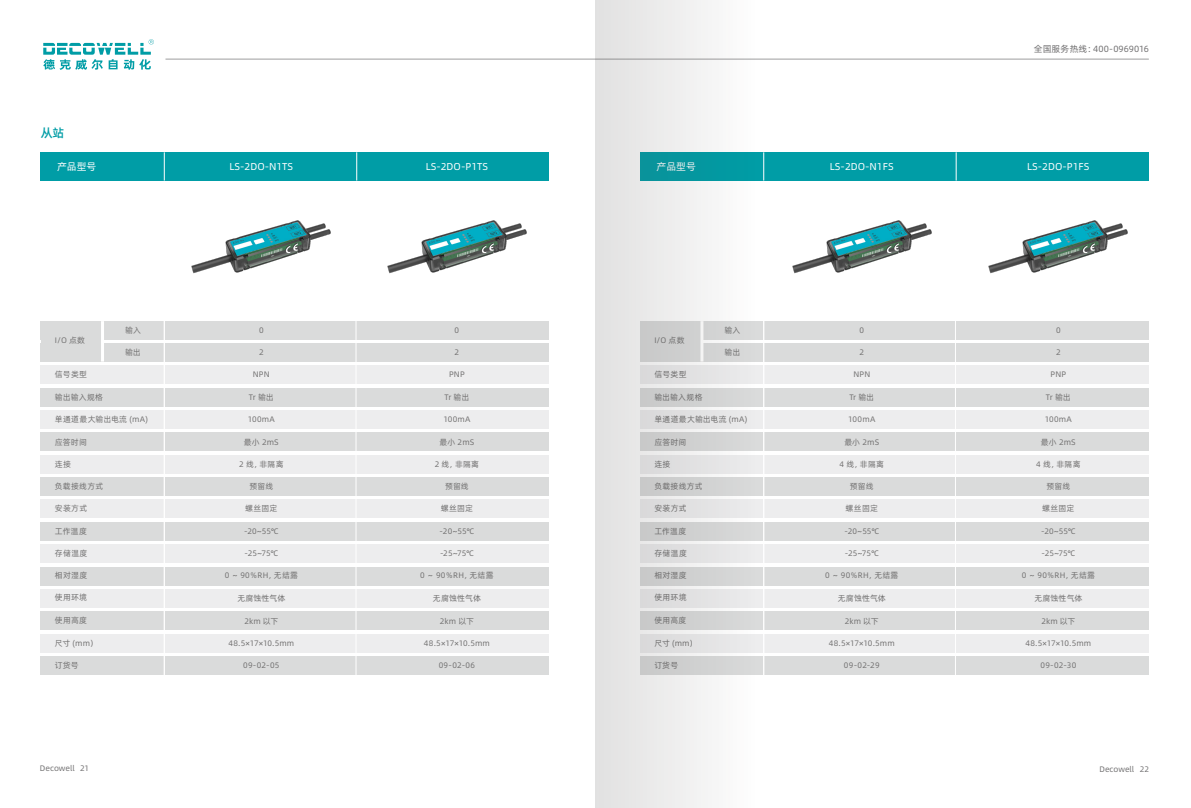
<style>
.page{position:relative;width:1191px;height:808px;background:#fff}
.page>*{position:absolute;margin:0;border:0;box-sizing:border-box;transform-origin:0 0}
.t1{font:12px "Alibaba Pu Hui Ti M";color:#009da6}
.t2{font:10px "Alibaba Pu Hui Ti R";color:#fff}
.t3{font:9px "Alibaba Pu Hui Ti R";letter-spacing:.005em;color:#717071}
.t4{font:8px "Alibaba Pu Hui Ti R";letter-spacing:.02em;color:#727171}
.t5{font:8px "Alibaba Pu Hui Ti R";letter-spacing:-.005em;color:#717071}
</style>
<div class="page">
<svg style="left:43px;top:39px;width:111px;height:31px"></svg>
<hr style="left:165px;top:59px;width:983px;height:1px;background:#9d9d9e">
<div style="left:41px;top:321px;width:508px;height:18px;background:#dadbdb"></div>
<div style="left:41px;top:343px;width:508px;height:19px;background:#dadbdb"></div>
<div style="left:41px;top:321px;width:61px;height:41px;background:#dadbdb"></div>
<div style="left:41px;top:152px;width:508px;height:29px;background:#009da6"></div>
<div style="left:41px;top:410px;width:508px;height:19px;background:#ededee"></div>
<div style="left:41px;top:366px;width:508px;height:18px;background:#ededee"></div>
<div style="left:41px;top:388px;width:508px;height:18px;background:#dadbdb"></div>
<div style="left:41px;top:545px;width:508px;height:18px;background:#ededee"></div>
<div style="left:41px;top:433px;width:508px;height:18px;background:#dadbdb"></div>
<div style="left:41px;top:455px;width:508px;height:18px;background:#ededee"></div>
<div style="left:41px;top:477px;width:508px;height:19px;background:#dadbdb"></div>
<div style="left:41px;top:500px;width:508px;height:18px;background:#ededee"></div>
<div style="left:41px;top:522px;width:508px;height:18px;background:#dadbdb"></div>
<div style="left:41px;top:567px;width:508px;height:18px;background:#dadbdb"></div>
<div style="left:41px;top:589px;width:508px;height:18px;background:#ededee"></div>
<div style="left:41px;top:612px;width:508px;height:18px;background:#dadbdb"></div>
<div style="left:41px;top:634px;width:508px;height:18px;background:#ededee"></div>
<div style="left:41px;top:656px;width:508px;height:18px;background:#dadbdb"></div>
<svg style="left:356px;top:152px;width:1px;height:29px"></svg>
<svg style="left:164px;top:152px;width:1px;height:29px"></svg>
<hr style="left:101px;top:321px;width:3px;height:41px;background:#fff">
<hr style="left:164px;top:319px;width:1px;height:400px;background:#fff">
<hr style="left:355px;top:319px;width:1px;height:400px;background:#fff">
<img style="left:191px;top:220px;width:140px;height:54px">
<img style="left:387px;top:220px;width:140px;height:54px">
<div style="left:640px;top:321px;width:508px;height:18px;background:#dadbdb"></div>
<div style="left:640px;top:343px;width:508px;height:19px;background:#dadbdb"></div>
<div style="left:640px;top:152px;width:508px;height:29px;background:#009da6"></div>
<div style="left:640px;top:410px;width:508px;height:19px;background:#ededee"></div>
<div style="left:640px;top:366px;width:508px;height:18px;background:#ededee"></div>
<div style="left:640px;top:388px;width:508px;height:18px;background:#dadbdb"></div>
<div style="left:640px;top:545px;width:508px;height:18px;background:#ededee"></div>
<div style="left:640px;top:433px;width:508px;height:18px;background:#dadbdb"></div>
<div style="left:640px;top:455px;width:508px;height:18px;background:#ededee"></div>
<div style="left:640px;top:477px;width:508px;height:19px;background:#dadbdb"></div>
<div style="left:640px;top:500px;width:508px;height:18px;background:#ededee"></div>
<div style="left:640px;top:522px;width:508px;height:18px;background:#dadbdb"></div>
<div style="left:640px;top:567px;width:508px;height:18px;background:#dadbdb"></div>
<div style="left:640px;top:589px;width:508px;height:18px;background:#ededee"></div>
<div style="left:640px;top:612px;width:508px;height:18px;background:#dadbdb"></div>
<div style="left:640px;top:634px;width:508px;height:18px;background:#ededee"></div>
<div style="left:640px;top:656px;width:508px;height:18px;background:#dadbdb"></div>
<svg style="left:955px;top:152px;width:1px;height:29px"></svg>
<svg style="left:763px;top:152px;width:1px;height:29px"></svg>
<hr style="left:763px;top:319px;width:1px;height:400px;background:#fff">
<hr style="left:955px;top:319px;width:1px;height:400px;background:#fff">
<img style="left:792px;top:220px;width:140px;height:54px">
<img style="left:988px;top:220px;width:140px;height:54px">
<svg style="left:595px;top:0;width:162px;height:808px"></svg>
<p class="t3" style="left:1034px;top:42px;width:117px">全国服务热线：400-0969016</p>
<h1 class="t1" style="left:41px;top:123px;width:25px">从站</h1>
<p class="t2" style="left:57px;top:159px;width:41px">产品型号</p>
<p class="t2" style="left:229px;top:159px;width:65px">LS-2DO-N1TS</p>
<p class="t2" style="left:426px;top:159px;width:64px">LS-2DO-P1TS</p>
<p class="t2" style="left:656px;top:159px;width:41px">产品型号</p>
<p class="t2" style="left:830px;top:159px;width:65px">LS-2DO-N1FS</p>
<p class="t2" style="left:1027px;top:159px;width:64px">LS-2DO-P1FS</p>
<p class="t4" style="left:55px;top:334px;width:32px">I/O 点数</p>
<p class="t4" style="left:55px;top:368px;width:34px">信号类型</p>
<p class="t4" style="left:55px;top:391px;width:50px">输出输入规格</p>
<p class="t4" style="left:125px;top:324px;width:17px">输入</p>
<p class="t4" style="left:125px;top:346px;width:17px">输出</p>
<p class="t4" style="left:259px;top:324px;width:6px">0</p>
<p class="t4" style="left:259px;top:346px;width:6px">2</p>
<p class="t4" style="left:249px;top:391px;width:26px">Tr 输出</p>
<p class="t4" style="left:253px;top:368px;width:18px">NPN</p>
<p class="t4" style="left:454px;top:324px;width:6px">0</p>
<p class="t4" style="left:454px;top:346px;width:6px">2</p>
<p class="t4" style="left:444px;top:391px;width:26px">Tr 输出</p>
<p class="t4" style="left:449px;top:368px;width:17px">PNP</p>
<p class="t4" style="left:654px;top:334px;width:32px">I/O 点数</p>
<p class="t4" style="left:654px;top:368px;width:34px">信号类型</p>
<p class="t4" style="left:654px;top:391px;width:50px">输出输入规格</p>
<p class="t4" style="left:724px;top:324px;width:17px">输入</p>
<p class="t4" style="left:724px;top:346px;width:17px">输出</p>
<p class="t4" style="left:859px;top:324px;width:6px">0</p>
<p class="t4" style="left:859px;top:346px;width:6px">2</p>
<p class="t4" style="left:849px;top:391px;width:26px">Tr 输出</p>
<p class="t4" style="left:853px;top:368px;width:18px">NPN</p>
<p class="t4" style="left:1056px;top:324px;width:6px">0</p>
<p class="t4" style="left:1056px;top:346px;width:6px">2</p>
<p class="t4" style="left:1046px;top:391px;width:26px">Tr 输出</p>
<p class="t4" style="left:1050px;top:368px;width:17px">PNP</p>
<p class="t4" style="left:55px;top:413px;width:95px">单通道最大输出电流 (mA)</p>
<p class="t4" style="left:55px;top:436px;width:33px">应答时间</p>
<p class="t4" style="left:248px;top:413px;width:29px">100mA</p>
<p class="t4" style="left:244px;top:436px;width:36px">最小 2mS</p>
<p class="t4" style="left:443px;top:413px;width:29px">100mA</p>
<p class="t4" style="left:439px;top:436px;width:36px">最小 2mS</p>
<p class="t4" style="left:654px;top:413px;width:95px">单通道最大输出电流 (mA)</p>
<p class="t4" style="left:654px;top:436px;width:33px">应答时间</p>
<p class="t4" style="left:848px;top:413px;width:29px">100mA</p>
<p class="t4" style="left:844px;top:436px;width:36px">最小 2mS</p>
<p class="t4" style="left:1044px;top:413px;width:29px">100mA</p>
<p class="t4" style="left:1041px;top:436px;width:36px">最小 2mS</p>
<p class="t4" style="left:55px;top:458px;width:18px">连接</p>
<p class="t4" style="left:239px;top:458px;width:46px">2 线，非隔离</p>
<p class="t4" style="left:435px;top:458px;width:46px">2 线，非隔离</p>
<p class="t4" style="left:654px;top:458px;width:18px">连接</p>
<p class="t4" style="left:839px;top:458px;width:46px">4 线，非隔离</p>
<p class="t4" style="left:1036px;top:458px;width:46px">4 线，非隔离</p>
<p class="t4" style="left:55px;top:480px;width:50px">负载接线方式</p>
<p class="t4" style="left:249px;top:480px;width:25px">预留线</p>
<p class="t4" style="left:445px;top:480px;width:25px">预留线</p>
<p class="t4" style="left:654px;top:480px;width:50px">负载接线方式</p>
<p class="t4" style="left:850px;top:480px;width:25px">预留线</p>
<p class="t4" style="left:1046px;top:480px;width:25px">预留线</p>
<p class="t4" style="left:55px;top:502px;width:34px">安装方式</p>
<p class="t4" style="left:245px;top:502px;width:34px">螺丝固定</p>
<p class="t4" style="left:441px;top:502px;width:34px">螺丝固定</p>
<p class="t4" style="left:654px;top:502px;width:34px">安装方式</p>
<p class="t4" style="left:845px;top:502px;width:34px">螺丝固定</p>
<p class="t4" style="left:1042px;top:502px;width:34px">螺丝固定</p>
<p class="t4" style="left:55px;top:525px;width:33px">工作温度</p>
<p class="t4" style="left:55px;top:547px;width:34px">存储温度</p>
<p class="t4" style="left:55px;top:569px;width:34px">相对湿度</p>
<p class="t4" style="left:55px;top:592px;width:34px">使用环境</p>
<p class="t4" style="left:55px;top:614px;width:34px">使用高度</p>
<p class="t4" style="left:244px;top:525px;width:36px">-20~55℃</p>
<p class="t4" style="left:244px;top:547px;width:35px">-25~75℃</p>
<p class="t4" style="left:225px;top:569px;width:75px">0 ～ 90％RH，无结露</p>
<p class="t4" style="left:237px;top:592px;width:49px">无腐蚀性气体</p>
<p class="t4" style="left:244px;top:615px;width:36px">2km 以下</p>
<p class="t4" style="left:55px;top:637px;width:44px">尺寸 (mm）</p>
<p class="t4" style="left:228px;top:637px;width:67px">48.5×17×10.5mm</p>
<p class="t4" style="left:55px;top:659px;width:25px">订货号</p>
<p class="t4" style="left:243px;top:659px;width:38px">09-02-05</p>
<p class="t4" style="left:440px;top:525px;width:36px">-20~55℃</p>
<p class="t4" style="left:440px;top:547px;width:35px">-25~75℃</p>
<p class="t4" style="left:420px;top:569px;width:75px">0 ～ 90％RH，无结露</p>
<p class="t4" style="left:433px;top:592px;width:49px">无腐蚀性气体</p>
<p class="t4" style="left:440px;top:615px;width:36px">2km 以下</p>
<p class="t4" style="left:439px;top:659px;width:38px">09-02-06</p>
<p class="t4" style="left:424px;top:637px;width:67px">48.5×17×10.5mm</p>
<p class="t4" style="left:654px;top:525px;width:33px">工作温度</p>
<p class="t4" style="left:654px;top:547px;width:34px">存储温度</p>
<p class="t4" style="left:654px;top:569px;width:34px">相对湿度</p>
<p class="t4" style="left:654px;top:592px;width:34px">使用环境</p>
<p class="t4" style="left:654px;top:614px;width:34px">使用高度</p>
<p class="t4" style="left:844px;top:525px;width:36px">-20~55℃</p>
<p class="t4" style="left:845px;top:547px;width:35px">-25~75℃</p>
<p class="t4" style="left:825px;top:569px;width:75px">0 ～ 90％RH，无结露</p>
<p class="t4" style="left:837px;top:592px;width:49px">无腐蚀性气体</p>
<p class="t4" style="left:844px;top:615px;width:36px">2km 以下</p>
<p class="t4" style="left:654px;top:637px;width:44px">尺寸 (mm）</p>
<p class="t4" style="left:829px;top:637px;width:67px">48.5×17×10.5mm</p>
<p class="t4" style="left:654px;top:659px;width:25px">订货号</p>
<p class="t4" style="left:844px;top:659px;width:37px">09-02-29</p>
<p class="t4" style="left:1041px;top:525px;width:36px">-20~55℃</p>
<p class="t4" style="left:1041px;top:547px;width:35px">-25~75℃</p>
<p class="t4" style="left:1021px;top:569px;width:75px">0 ～ 90％RH，无结露</p>
<p class="t4" style="left:1034px;top:592px;width:49px">无腐蚀性气体</p>
<p class="t4" style="left:1041px;top:615px;width:36px">2km 以下</p>
<p class="t4" style="left:1040px;top:659px;width:37px">09-02-30</p>
<p class="t4" style="left:1025px;top:637px;width:67px">48.5×17×10.5mm</p>
<p class="t5" style="left:40px;top:762px;width:51px">Decowell 21</p>
<p class="t5" style="left:1099px;top:763px;width:51px">Decowell 22</p>
</div>
